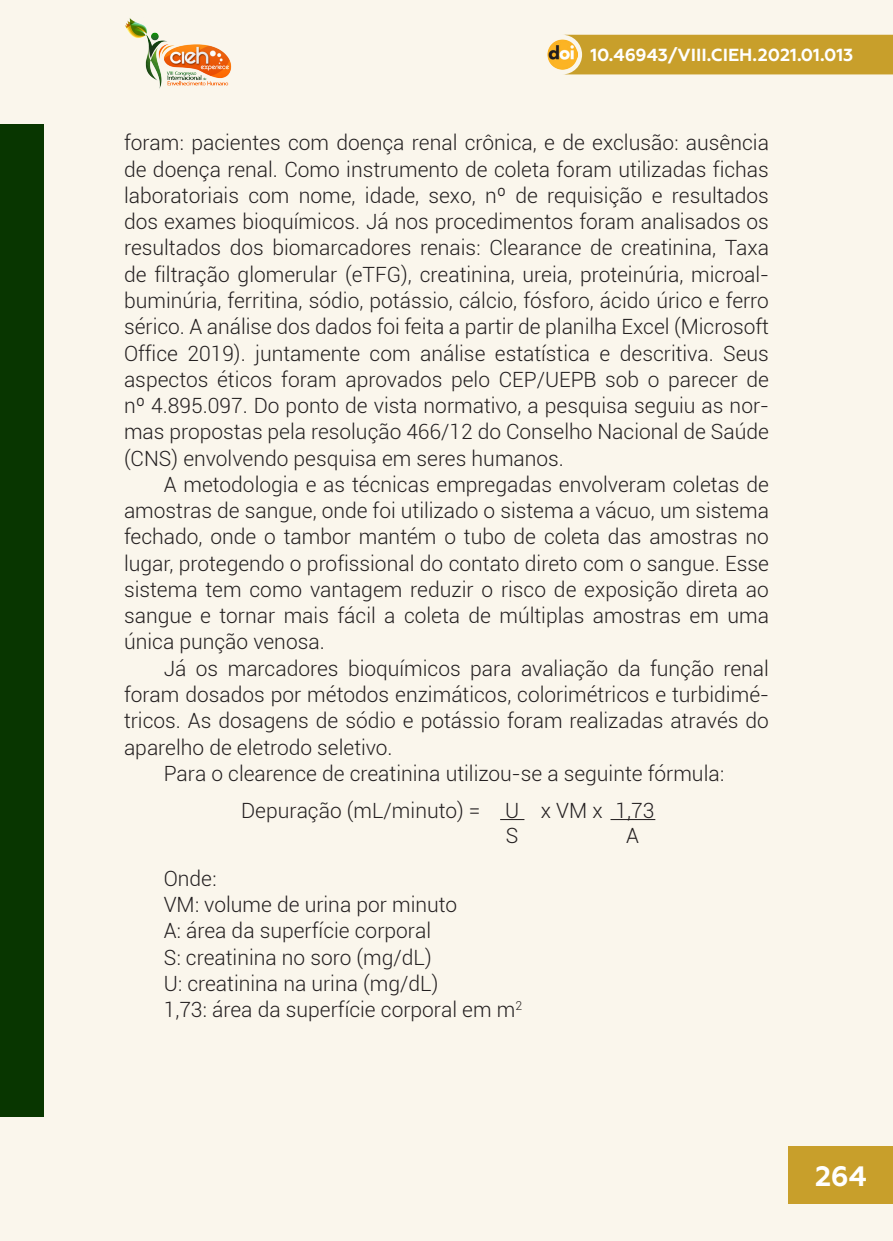
<style>
.page{position:relative;width:893px;height:1241px;background:#fff}
.page>*{position:absolute;margin:0;border:0;box-sizing:border-box;transform-origin:0 0}
.t1{font:700 28px "Geometria";color:#fff}
._7_CORPO{font:300 21px/26.2px "Roboto";color:#231f20;text-align:justify}
.t2{font:700 17.5px "Geometria";color:#fff}
</style>
<div class="page">
<div style="left:0;top:0;width:893px;height:1240px;background:#faf6ec"></div>
<div style="left:0;top:124px;width:44px;height:992px;background:#083600"></div>
<hr style="left:500px;top:818px;width:24px;height:2px;background:#231f20">
<hr style="left:610px;top:818px;width:45px;height:2px;background:#231f20">
<div style="left:562px;top:35px;width:331px;height:39px;background:#c89f2b"></div>
<img style="left:547px;top:40px;width:30px;height:29px">
<div style="left:789px;top:1145px;width:104px;height:58px;background:#c89f2b"></div>
<img style="left:125px;top:18px;width:107px;height:71px">
<p class="t2" style="left:590px;top:45px;width:264px">10.46943/VIII.CIEH.2021.01.013</p>
<p class="_7_CORPO" style="left:124px;top:129px;width:646px">foram: pacientes com doença renal crônica, e de exclusão: ausência de doença renal. Como instrumento de coleta foram utilizadas fichas laboratoriais com nome, idade, sexo, nº de requisição e resultados dos exames bioquímicos. Já nos procedimentos foram analisados os resultados dos biomarcadores renais: Clearance de creatinina, Taxa de filtração glomerular (eTFG), creatinina, ureia, proteinúria, microal&shy;buminúria, ferritina, sódio, potássio, cálcio, fósforo, ácido úrico e ferro sérico. A análise dos dados foi feita a partir de planilha Excel (Microsoft Office 2019). juntamente com análise estatística e descritiva. Seus aspectos éticos foram aprovados pelo CEP/UEPB sob o parecer de nº 4.895.097. Do ponto de vista normativo, a pesquisa seguiu as nor&shy;mas propostas pela resolução 466/12 do Conselho Nacional de Saúde (CNS) envolvendo pesquisa em seres humanos.</p>
<p class="_7_CORPO" style="left:124px;top:470px;width:646px;text-indent:40px">A metodologia e as técnicas empregadas envolveram coletas de amostras de sangue, onde foi utilizado o sistema a vácuo, um sistema fechado, onde o tambor mantém o tubo de coleta das amostras no lugar, protegendo o profissional do contato direto com o sangue. Esse sistema tem como vantagem reduzir o risco de exposição direta ao sangue e tornar mais fácil a coleta de múltiplas amostras em uma única punção venosa.</p>
<p class="_7_CORPO" style="left:124px;top:654px;width:646px;text-indent:40px">Já os marcadores bioquímicos para avaliação da função renal foram dosados por métodos enzimáticos, colorimétricos e turbidimé&shy;tricos. As dosagens de sódio e potássio foram realizadas através do aparelho de eletrodo seletivo.</p>
<p class="_7_CORPO" style="left:164px;top:759px;width:562px">Para o clearence de creatinina utilizou-se a seguinte fórmula:</p>
<p class="_7_CORPO" style="left:241px;top:796px;width:241px">Depuração (mL/minuto) =</p>
<p class="_7_CORPO" style="left:505px;top:796px;width:16px">U</p>
<p class="_7_CORPO" style="left:541px;top:796px;width:63px">x VM x</p>
<p class="_7_CORPO" style="left:616px;top:796px;width:40px">1,73</p>
<p class="_7_CORPO" style="left:506px;top:821px;width:14px">S</p>
<p class="_7_CORPO" style="left:626px;top:821px;width:14px">A</p>
<p class="_7_CORPO" style="left:164px;top:864px;width:54px">Onde:</p>
<p class="_7_CORPO" style="left:164px;top:890px;width:295px">VM: volume de urina por minuto</p>
<p class="_7_CORPO" style="left:164px;top:916px;width:269px">A: área da superfície corporal</p>
<p class="_7_CORPO" style="left:164px;top:943px;width:269px">S: creatinina no soro (mg/dL)</p>
<p class="_7_CORPO" style="left:164px;top:969px;width:276px">U: creatinina na urina (mg/dL)</p>
<p class="_7_CORPO" style="left:164px;top:995px;width:360px">1,73: área da superfície corporal em m<sup>2</sup></p>
<h1 class="t1" style="left:815px;top:1158px;width:53px">264</h1>
</div>
